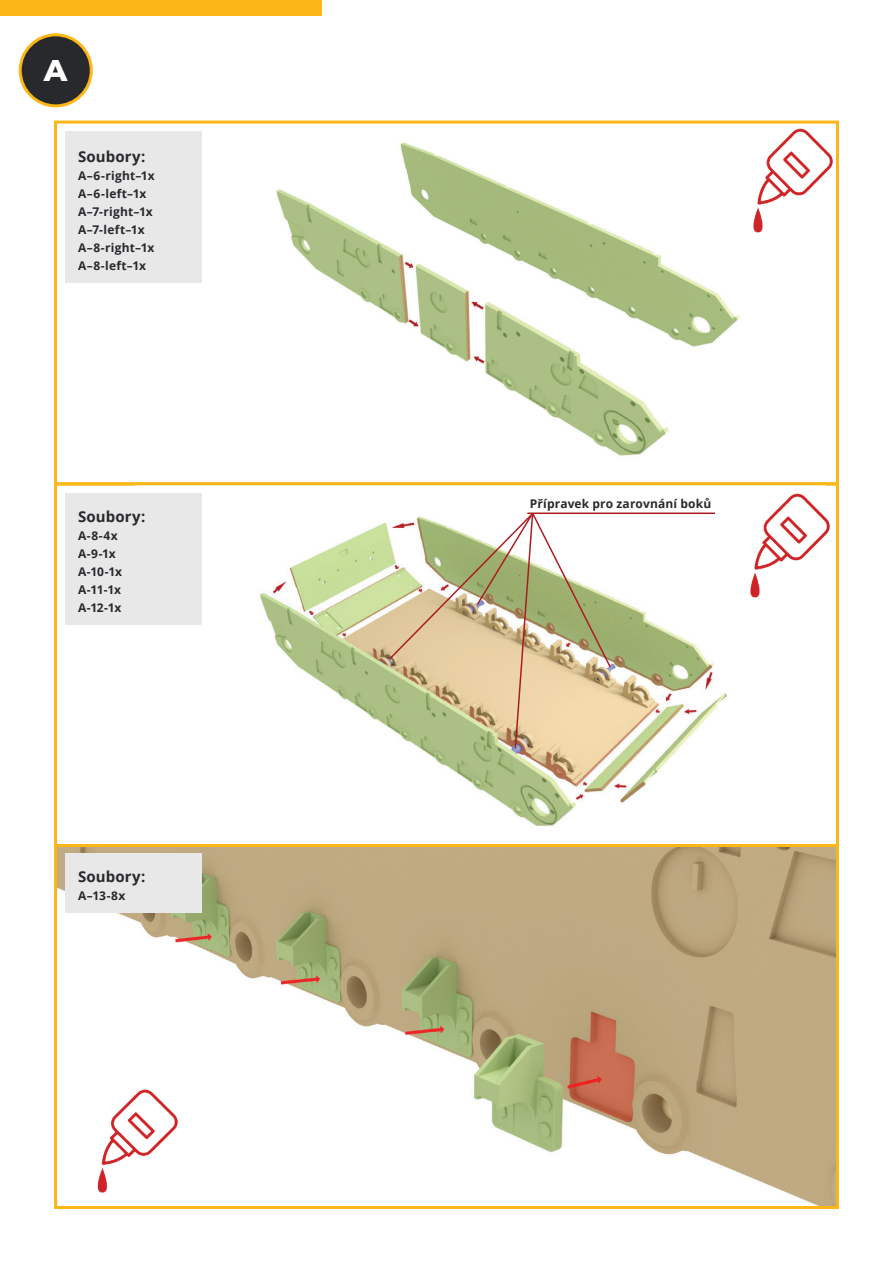
<style>
.page{position:relative;width:893px;height:1263px;background:#fff}
.page>*{position:absolute;margin:0;border:0;box-sizing:border-box;transform-origin:0 0}
.t1{font:800 30px "Montserrat";color:#fff}
.t2{font:700 15px "Open Sans";letter-spacing:.01em;color:#27292d}
.t3{font:700 12px/18px "Open Sans";letter-spacing:.015em;color:#27292d}
.t4{font:700 12px/18px "Open Sans";letter-spacing:-.01em;color:#27292d}
</style>
<div class="page">
<div style="left:0;top:0;width:321px;height:16px;background:#fcb615"></div>
<img style="left:101px;top:131px;width:639px;height:325px">
<div style="left:54px;top:121px;width:785px;height:364px;border:3px solid #fcb615"></div>
<img style="left:260px;top:522px;width:467px;height:304px">
<div style="left:54px;top:482px;width:785px;height:365px;border:3px solid #fcb615"></div>
<img style="left:58px;top:848px;width:777px;height:357px">
<div style="left:54px;top:844px;width:785px;height:365px;border:3px solid #fcb615"></div>
<div style="left:20px;top:35px;width:71px;height:71px;background:#27292d;border-radius:50%"></div>
<div style="left:19px;top:33px;width:74px;height:74px;border:3px solid #fcb615;border-radius:50%"></div>
<div style="left:65px;top:132px;width:137px;height:151px;background:#e8e8e8"></div>
<div style="left:65px;top:493px;width:137px;height:132px;background:#e8e8e8"></div>
<div style="left:65px;top:853px;width:137px;height:60px;background:#e8e8e8"></div>
<img style="left:711px;top:121px;width:128px;height:127px">
<img style="left:708px;top:485px;width:128px;height:128px">
<img style="left:56px;top:1081px;width:127px;height:128px">
<svg style="left:387px;top:514px;width:225px;height:236px"></svg>
<hr style="left:527px;top:512px;width:188px;height:2px;background:#a91d21">
<h1 class="t1" style="left:44px;top:48px;width:25px">A</h1>
<p class="t2" style="left:78px;top:146px;width:69px">Soubory:</p>
<p class="t3" style="left:78px;top:166px;width:78px">A–6-right–1x<br>A–6-left–1x<br>A–7-right–1x<br>A–7-left–1x<br>A–8-right–1x<br>A–8-left–1x</p>
<p class="t2" style="left:78px;top:506px;width:69px">Soubory:</p>
<p class="t4" style="left:78px;top:526px;width:45px">A-8-4x<br>A-9-1x<br>A-10-1x<br>A-11-1x<br>A-12-1x</p>
<p class="t2" style="left:78px;top:866px;width:69px">Soubory:</p>
<p class="t3" style="left:78px;top:886px;width:49px">A–13-8x</p>
<p class="t3" style="left:530px;top:494px;width:183px">Přípravek pro zarovnání boků</p>
</div>
